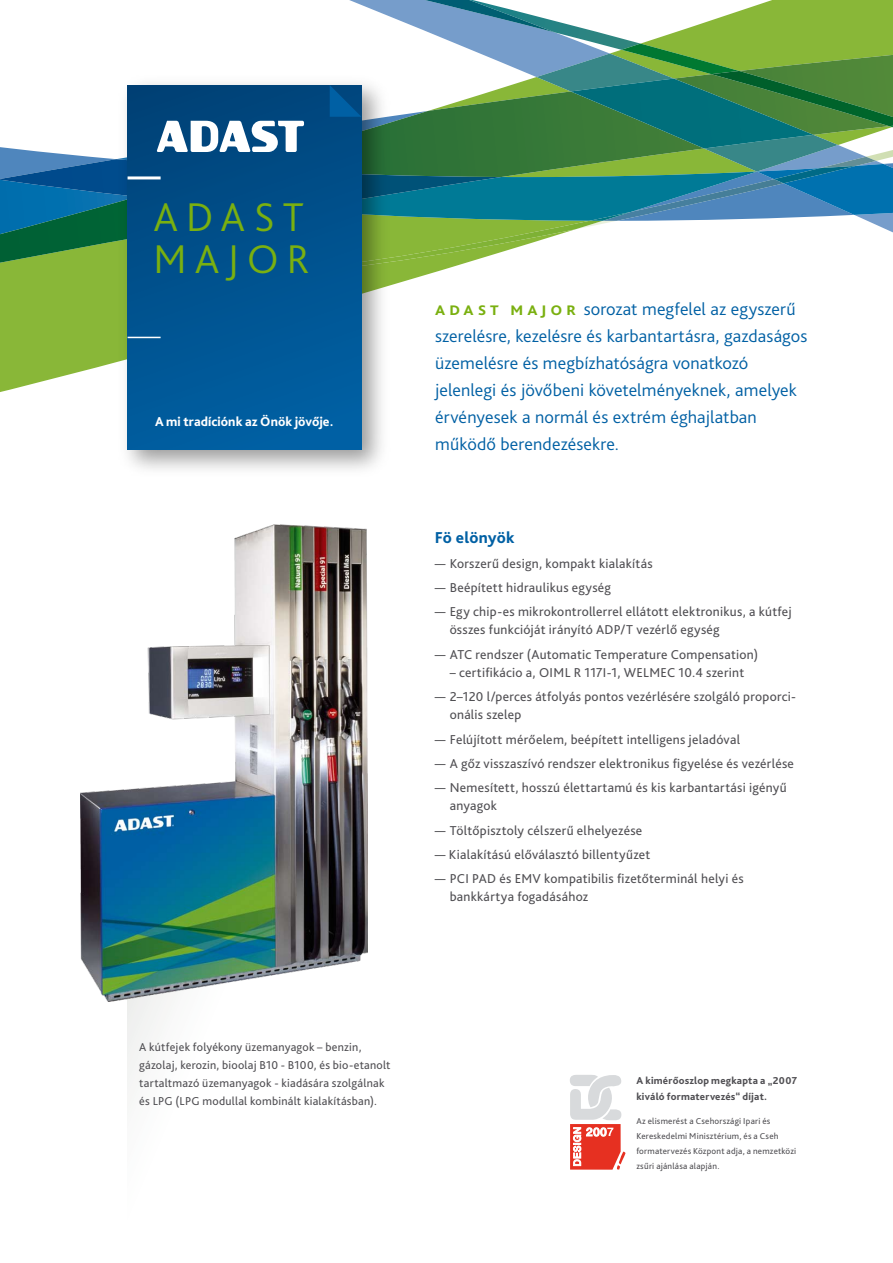
<style>
.page{position:relative;width:893px;height:1263px;background:#fff}
.page>*{position:absolute;margin:0;border:0;box-sizing:border-box;transform-origin:0 0}
.t1{font:300 42px/42px "Bliss Pro";letter-spacing:.195em;color:#7ab010}
.t2{font:300 18px/27px "Bliss Pro";letter-spacing:.005em;color:#0060a4}
.t3{font:800 16.5px "Bliss Pro";letter-spacing:.005em;color:#0060a4}
.t4{font:13.5px/18px "Bliss Pro";letter-spacing:.02em;color:#504f53}
.t5{font:800 13.5px "Bliss Pro";letter-spacing:.005em;color:#fff}
.t6{font:12px/18px "Bliss Pro";letter-spacing:.02em;color:#504f53}
.t7{font:800 10.5px/16.5px "Bliss Pro";letter-spacing:.02em;color:#504f53}
.t8{font:9px/15px "Bliss Pro";letter-spacing:.025em;color:#504f53}
.s1{font-weight:700;color:#7ab010}
</style>
<div class="page">
<svg style="left:0;top:357px;width:118px;height:35px;fill:#89b738"></svg>
<svg style="left:0;top:197px;width:118px;height:160px;background:#5a9b47"></svg>
<svg style="left:0;top:147px;width:118px;height:50px;background:#3b7cb1"></svg>
<div style="left:118px;top:76px;width:272px;height:401px;background:#000;opacity:.4"></div>
<div style="left:128px;top:85px;width:233px;height:364px;background:linear-gradient(to bottom,#024174,#005d9e)"></div>
<img style="left:81px;top:524px;width:286px;height:477px">
<svg style="left:137px;top:0;width:756px;height:468px"></svg>
<hr style="left:128px;top:176px;width:33px;height:3px;background:#fff">
<hr style="left:128px;top:337px;width:33px;height:1px;background:#fff">
<svg style="left:570px;top:1075px;width:55px;height:95px"></svg>
<h1 class="t1" style="left:153px;top:195px;width:158px">ADAST<br>MAJOR</h1>
<p class="t5" style="left:155px;top:413px;width:180px">A mi tradíciónk az Önök jövője.</p>
<p class="t2" style="left:435px;top:295px;width:374px"><span class="s1">a d a s t m a j o r</span> sorozat megfelel az egyszerű szerelésre, kezelésre és karbantartásra, gazdaságos üzemelésre és megbízhatóságra vonatkozó jelenlegi és jövőbeni követelményeknek, amelyek érvényesek a normál és extrém éghajlatban működő berendezésekre.</p>
<p class="t3" style="left:435px;top:527px;width:81px">Fö elönyök</p>
<p class="t4" style="left:435px;top:554px;width:219px">— Korszerű design, kompakt kialakítás</p>
<p class="t4" style="left:435px;top:578px;width:178px">— Beépített hidraulikus egység</p>
<p class="t4" style="left:450px;top:603px;width:344px;text-indent:-15px">— Egy chip-es mikrokontrollerrel ellátott elektronikus, a kútfej összes funkcióját irányító ADP/T vezérlő egység</p>
<p class="t4" style="left:435px;top:645px;width:325px">— ATC rendszer (Automatic Temperature Compensation)</p>
<p class="t4" style="left:450px;top:663px;width:296px">– certifikácio a, OIML R 117I-1, WELMEC 10.4 szerint</p>
<p class="t4" style="left:450px;top:687px;width:348px;text-indent:-15px">— 2–120 l/perces átfolyás pontos vezérlésére szolgáló proporci&shy;onális szelep</p>
<p class="t4" style="left:435px;top:730px;width:307px">— Felújított mérőelem, beépített intelligens jeladóval</p>
<p class="t4" style="left:435px;top:754px;width:361px">— A gőz visszaszívó rendszer elektronikus figyelése és vezérlése</p>
<p class="t4" style="left:450px;top:778px;width:338px;text-indent:-15px">— Nemesített, hosszú élettartamú és kis karbantartási igényű anyagok</p>
<p class="t4" style="left:435px;top:821px;width:209px">— Töltőpisztoly célszerű elhelyezése</p>
<p class="t4" style="left:435px;top:845px;width:217px">— Kialakítású előválasztó billentyűzet</p>
<p class="t4" style="left:450px;top:870px;width:295px;text-indent:-15px">— PCI PAD és EMV kompatibilis fizetőterminál helyi és bankkártya fogadásához</p>
<p class="t6" style="left:139px;top:1038px;width:253px">A kútfejek folyékony üzemanyagok – benzin, gázolaj, kerozin, bioolaj B10 - B100, és bio-etanolt tartaltmazó üzemanyagok - kiadására szolgálnak és LPG (LPG modullal kombinált kialakításban).</p>
<p class="t7" style="left:636px;top:1071px;width:162px">A kimérőoszlop megkapta a „2007 kiváló formatervezés“ díjat.</p>
<p class="t8" style="left:636px;top:1113px;width:161px">Az elismerést a Csehországi Ipari és Kereskedelmi Minisztérium, és a Cseh formatervezés Központ adja, a nemzetközi zsűri ajánlása alapján.</p>
</div>
